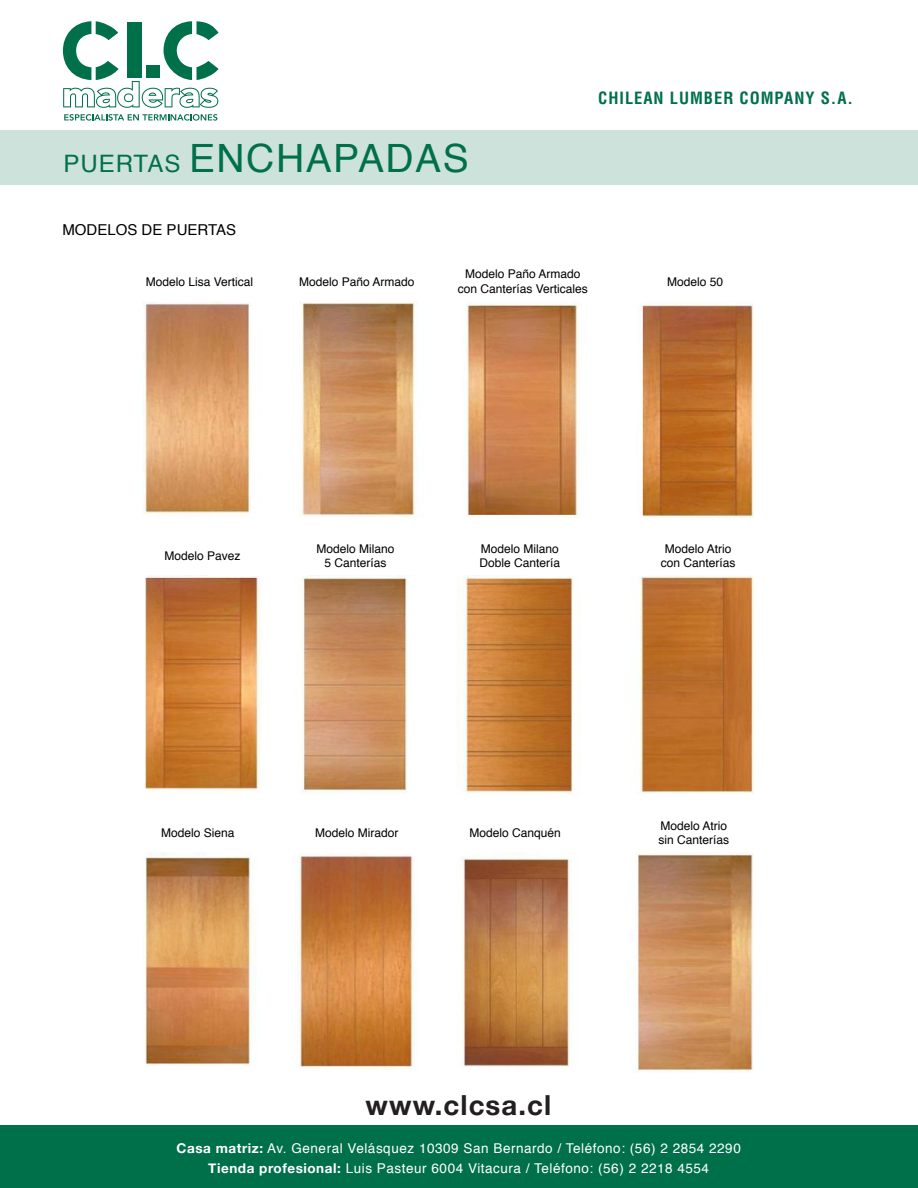
<style>
.page{position:relative;width:918px;height:1188px;background:#fff}
.page>*{position:absolute;margin:0;border:0;box-sizing:border-box;transform-origin:0 0}
.t1{font:39px "Helvetica";letter-spacing:.04em;color:#00704a}
.t2{font:700 27.6px "Helvetica Neue";letter-spacing:.04em;color:#231f20}
.t3{font:700 condensed 16.5px "Helvetica";letter-spacing:.06em;color:#00704a}
.t4{font:15px "Helvetica";color:#000}
.t5{font:13.5px/19.5px "Helvetica";letter-spacing:.04em;color:#fff;text-align:center}
.t6{font:12px/14.4px "Helvetica";color:#000;text-align:center}
.s1{font-size:24px}
.s2{font-family:"Helvetica Neue";font-weight:700}
</style>
<div class="page">
<div style="left:0;top:1125px;width:918px;height:63px;background:#00704a"></div>
<img style="left:143px;top:301px;width:611px;height:216px">
<img style="left:145px;top:575px;width:609px;height:219px">
<img style="left:145px;top:852px;width:608px;height:220px">
<div style="left:0;top:130px;width:918px;height:55px;background:#cce2db"></div>
<svg style="left:63px;top:21px;width:156px;height:87px"></svg>
<svg style="left:64px;top:114px;width:153px;height:7px"></svg>
<h1 class="t1" style="left:63px;top:128px;width:407px"><span class="s1">PUERTAS</span> ENCHAPADAS</h1>
<p class="t4" style="left:62px;top:218px;width:175px">MODELOS DE PUERTAS</p>
<h3 class="t3" style="left:598px;top:88px;width:256px">CHILEAN LUMBER COMPANY S.A.</h3>
<p class="t6" style="left:458px;top:267px;width:132px">Modelo Paño Armado con Canterías Verticales</p>
<p class="t6" style="left:146px;top:275px;width:109px">Modelo Lisa Vertical</p>
<p class="t6" style="left:299px;top:275px;width:117px">Modelo Paño Armado</p>
<p class="t6" style="left:667px;top:275px;width:58px">Modelo 50</p>
<p class="t6" style="left:164px;top:549px;width:78px">Modelo Pavez</p>
<p class="t6" style="left:661px;top:542px;width:76px">Modelo Atrio con Canterías</p>
<p class="t6" style="left:316px;top:542px;width:80px">Modelo Milano<br>5 Canterías</p>
<p class="t6" style="left:479px;top:542px;width:82px;text-align:left">Modelo Milano<br>Doble Cantería</p>
<p class="t6" style="left:161px;top:826px;width:75px">Modelo Siena</p>
<p class="t6" style="left:315px;top:826px;width:85px">Modelo Mirador</p>
<p class="t6" style="left:470px;top:826px;width:93px">Modelo Canquén</p>
<p class="t6" style="left:658px;top:819px;width:72px;text-align:left">Modelo Atrio sin Canterías</p>
<h2 class="t2" style="left:366px;top:1080px;width:187px">www.clcsa.cl</h2>
<p class="t5" style="left:177px;top:1139px;width:566px"><span class="s2">Casa matriz:</span> Av. General Velásquez 10309 San Bernardo / Teléfono: (56) 2 2854 2290<br><span class="s2">Tienda profesional:</span> Luis Pasteur 6004 Vitacura / Teléfono: (56) 2 2218 4554</p>
</div>
